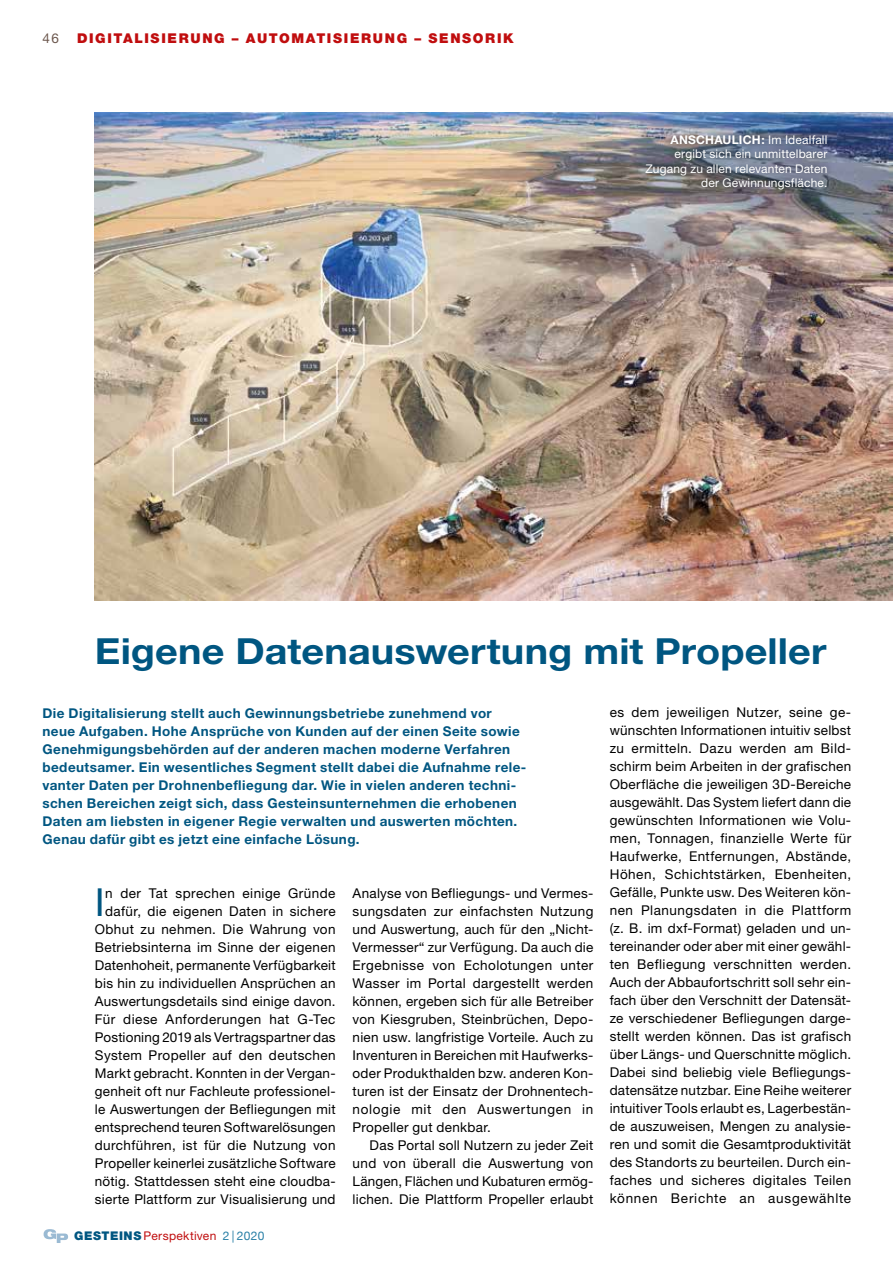
<style>
.page{position:relative;width:893px;height:1263px;background:#fff}
.page>*{position:absolute;margin:0;border:0;box-sizing:border-box;transform-origin:0 0}
.t1{font:38.7px "Helvetica Neue";color:#005681}
.t2{font:700 36px "Helvetica Neue";letter-spacing:.005em;color:#005681;scale:1.1 1}
.t3{font:13.5px/18px "Helvetica Neue";letter-spacing:.02em;color:#000;text-align:justify}
.t4{font:700 13.5px/18px "Helvetica Neue";letter-spacing:.03em;color:#005681}
.t5{font:900 13.5px "Helvetica Neue";letter-spacing:.125em;color:#c00d0e}
.t6{font:13.5px "Helvetica Neue";color:#6c574d}
.t7{font:12px/14.2px "Helvetica Neue";letter-spacing:.01em;color:#fff;text-align:right}
.t8{font:12px "Helvetica Neue";letter-spacing:.025em;color:#c00d0e}
.s1{font-weight:700}
.s2{font-weight:900;color:#005681}
.s3{color:#287fa6}
</style>
<div class="page">
<img style="left:94px;top:113px;width:799px;height:488px">
<svg style="left:44px;top:1229px;width:24px;height:14px"></svg>
<div style="left:638px;top:128px;width:197px;height:68px;background:#000;opacity:.75"></div>
<p class="t6" style="left:43px;top:30px;width:18px">46</p>
<p class="t5" style="left:77px;top:30px;width:438px">DIGITALISIERUNG – AUTOMATISIERUNG – SENSORIK</p>
<p class="t7" style="left:645px;top:132px;width:183px"><span class="s1">ANSCHAULICH:</span> Im Idealfall ergibt sich ein unmittelbarer<br>Zugang zu allen relevanten Daten der Gewinnungsfläche.</p>
<h2 class="t2" style="left:95px;top:628px;width:667px">Eigene Datenauswertung mit Propeller</h2>
<p class="t4" style="left:43px;top:703px;width:485px">Die Digitalisierung stellt auch Gewinnungsbetriebe zunehmend vor neue Aufgaben. Hohe Ansprüche von Kunden auf der einen Seite sowie Genehmigungsbehörden auf der anderen machen moderne Verfahren bedeutsamer. Ein wesentliches Segment stellt dabei die Aufnahme rele&shy;vanter Daten per Drohnenbefliegung dar. Wie in vielen anderen techni&shy;schen Bereichen zeigt sich, dass Gesteinsunternehmen die erhobenen Daten am liebsten in eigener Regie verwalten und auswerten möchten.<br>Genau dafür gibt es jetzt eine einfache Lösung.</p>
<p class="t3" style="left:95px;top:884px;width:242px;text-align:right">n der Tat sprechen einige Gründe dafür, die eigenen Daten in sichere Obhut zu nehmen. Die Wahrung von Betriebsinterna im Sinne der eigenen Datenhoheit, permanente Verfügbarkeit bis hin zu individuellen Ansprüchen an Auswertungsdetails sind einige davon.<br>Für diese Anforderungen hat G-Tec Postioning 2019 als Vertragspartner das System Propeller auf den deutschen Markt gebracht. Konnten in der Vergan&shy;genheit oft nur Fachleute professionel&shy;le Auswertungen der Befliegungen mit entsprechend teuren Softwarelösungen durchführen, ist für die Nutzung von Propeller keinerlei zusätzliche Software nötig. Stattdessen steht eine cloudba&shy;sierte Plattform zur Visualisierung und</p>
<p class="t3" style="left:353px;top:883px;width:242px">Analyse von Befliegungs- und Vermes&shy;sungsdaten zur einfachsten Nutzung und Auswertung, auch für den „Nicht-Vermesser“ zur Verfügung. Da auch die Ergebnisse von Echolotungen unter Wasser im Portal dargestellt werden können, ergeben sich für alle Betreiber von Kiesgruben, Steinbrüchen, Depo&shy;nien usw. langfristige Vorteile. Auch zu Inventuren in Bereichen mit Haufwerks&shy;oder Produkthalden bzw. anderen Kon&shy;turen ist der Einsatz der Drohnentech&shy;nologie mit den Auswertungen in Propeller gut denkbar.</p>
<h1 class="t1" style="left:95px;top:879px;width:12px">I</h1>
<p class="t3" style="left:353px;top:1135px;width:242px;text-indent:17px">Das Portal soll Nutzern zu jeder Zeit und von überall die Auswertung von Längen, Flächen und Kubaturen ermög&shy;lichen. Die Plattform Propeller erlaubt</p>
<p class="t8" style="left:74px;top:1229px;width:192px"><span class="s2">GESTEINS</span> Perspektiven <span class="s3">2 | 2020</span></p>
<p class="t3" style="left:610px;top:703px;width:243px">es dem jeweiligen Nutzer, seine ge&shy;wünschten Informationen intuitiv selbst zu ermitteln. Dazu werden am Bild&shy;schirm beim Arbeiten in der grafischen Oberfläche die jeweiligen 3D-Bereiche ausgewählt. Das System liefert dann die gewünschten Informationen wie Volu&shy;men, Tonnagen, finanzielle Werte für Haufwerke, Entfernungen, Abstände, Höhen, Schichtstärken, Ebenheiten, Gefälle, Punkte usw. Des Weiteren kön&shy;nen Planungsdaten in die Plattform (z. B. im dxf-Format) geladen und un&shy;tereinander oder aber mit einer gewähl&shy;ten Befliegung verschnitten werden.<br>Auch der Abbaufortschritt soll sehr ein&shy;fach über den Verschnitt der Datensät&shy;ze verschiedener Befliegungen darge&shy;stellt werden können. Das ist grafisch über Längs- und Querschnitte möglich.<br>Dabei sind beliebig viele Befliegungs&shy;datensätze nutzbar. Eine Reihe weiterer intuitiver Tools erlaubt es, Lagerbestän&shy;de auszuweisen, Mengen zu analysie&shy;ren und somit die Gesamtproduktivität des Standorts zu beurteilen. Durch ein&shy;faches und sicheres digitales Teilen können Berichte an ausgewählte</p>
</div>
